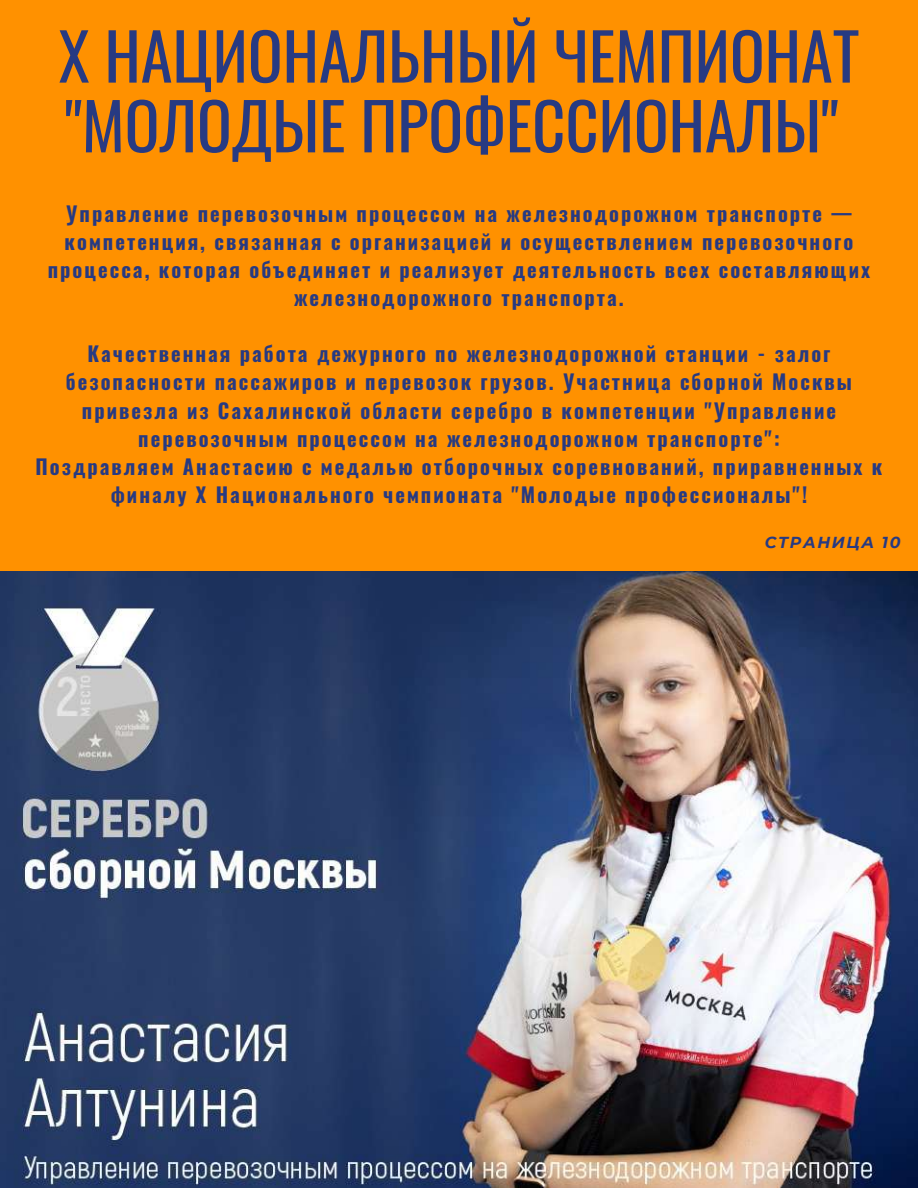
<style>
.page{position:relative;width:918px;height:1188px;background:#ff9100}
.page>*{position:absolute;margin:0;border:0;box-sizing:border-box;transform-origin:0 0}
.t1{font:64.65px/69.8px "Oswald";color:#273a82}
.t2{font:700 20.4px/28.2px "Oswald";letter-spacing:.1em;color:#273a82;text-align:center}
.t3{font:italic 700 15.9px "Montserrat";letter-spacing:.1em;color:#273a82}
</style>
<div class="page">
<img style="left:0;top:571px;width:918px;height:617px">
<h1 class="t1" style="left:59px;top:19px;width:802px">Х НАЦИОНАЛЬНЫЙ ЧЕМПИОНАТ "МОЛОДЫЕ ПРОФЕССИОНАЛЫ"</h1>
<p class="t2" style="left:48px;top:198px;width:824px">Управление перевозочным процессом на железнодорожном транспорте — компетенция, связанная с организацией и осуществлением перевозочного процесса, которая объединяет и реализует деятельность всех составляющих железнодорожного транспорта.</p>
<p class="t2" style="left:36px;top:339px;width:848px">Качественная работа дежурного по железнодорожной станции - залог безопасности пассажиров и перевозок грузов. Участница сборной Москвы привезла из Сахалинской области серебро в компетенции "Управление перевозочным процессом на железнодорожном транспорте":<br>Поздравляем Анастасию с медалью отборочных соревнований, приравненных к финалу Х Национального чемпионата "Молодые профессионалы"!</p>
<p class="t3" style="left:765px;top:532px;width:137px">СТРАНИЦА 10</p>
</div>
